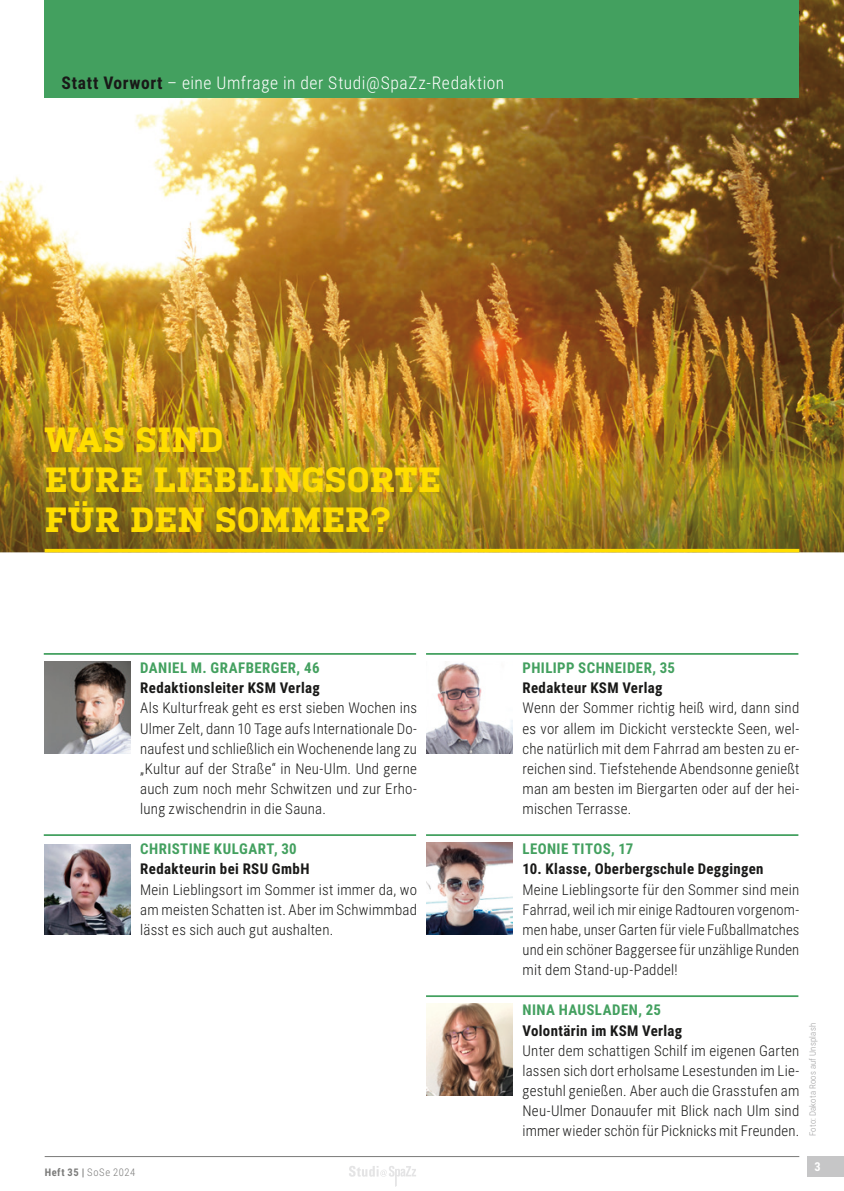
<style>
.page{position:relative;width:844px;height:1191px;background:#fff}
.page>*{position:absolute;margin:0;border:0;box-sizing:border-box;transform-origin:0 0}
.t1{font:700 35px/40.2px "Kulturista";letter-spacing:.01em;color:#fd0}
.t2{font:300 17.5px "Roboto Condensed";letter-spacing:.03em;color:#fff}
.t3{font:300 14.88px/20.1px "Roboto Condensed";letter-spacing:.015em;color:#191918;text-align:justify}
.t4{font:700 14.88px "Roboto Condensed";letter-spacing:.025em;color:#191918}
.t5{font:700 14.88px "Roboto Condensed";letter-spacing:.03em;color:#43a05f}
.t6{font:700 12.25px "Roboto Condensed";color:#fff}
.t7{font:300 10.5px "Roboto Condensed";letter-spacing:.065em;color:#7b7b7a}
.t8{font:300 8.75px "Roboto Condensed";letter-spacing:.025em;color:#9d9d9e}
.s1{font-weight:700;color:#191918}
.s2{font-weight:700}
</style>
<div class="page">
<img style="left:0;top:0;width:843px;height:552px">
<div style="left:807px;top:1156px;width:36px;height:20px;background:#c6c6c7"></div>
<hr style="left:45px;top:1156px;width:754px;height:1px;background:#7b7b7a">
<svg style="left:349px;top:1166px;width:67px;height:21px"></svg>
<div style="left:45px;top:0;width:754px;height:97px;background:#43a05f"></div>
<hr style="left:426px;top:653px;width:372px;height:2px;background:#43a05f">
<img style="left:427px;top:661px;width:85px;height:92px">
<hr style="left:426px;top:834px;width:372px;height:2px;background:#43a05f">
<img style="left:427px;top:842px;width:85px;height:93px">
<hr style="left:426px;top:995px;width:372px;height:2px;background:#43a05f">
<img style="left:427px;top:1003px;width:85px;height:93px">
<hr style="left:44px;top:653px;width:372px;height:2px;background:#43a05f">
<hr style="left:44px;top:834px;width:372px;height:2px;background:#43a05f">
<img style="left:45px;top:844px;width:85px;height:91px">
<hr style="left:45px;top:549px;width:754px;height:3px;background:#fd0">
<img style="left:45px;top:661px;width:85px;height:92px">
<p class="t2" style="left:62px;top:71px;width:444px"><span class="s1">Statt Vorwort</span> – eine Umfrage in der Studi@SpaZz-Redaktion</p>
<h1 class="t1" style="left:45px;top:419px;width:397px">WAS SIND<br>EURE LIEBLINGSORTE<br>FÜR DEN SOMMER?</h1>
<p class="t5" style="left:140px;top:657px;width:181px">DANIEL M. GRAFBERGER, 46</p>
<p class="t4" style="left:140px;top:677px;width:181px">Redaktionsleiter KSM Verlag</p>
<p class="t3" style="left:140px;top:697px;width:278px">Als Kulturfreak geht es erst sieben Wochen ins Ulmer Zelt, dann 10 Tage aufs Internationale Do&shy;naufest und schließlich ein Wochenende lang zu „Kultur auf der Straße“ in Neu-Ulm. Und gerne auch zum noch mehr Schwitzen und zur Erho&shy;lung zwischendrin in die Sauna.</p>
<p class="t5" style="left:140px;top:838px;width:158px">CHRISTINE KULGART, 30</p>
<p class="t4" style="left:140px;top:858px;width:171px">Redakteurin bei RSU GmbH</p>
<p class="t3" style="left:140px;top:878px;width:278px">Mein Lieblingsort im Sommer ist immer da, wo am meisten Schatten ist. Aber im Schwimmbad lässt es sich auch gut aushalten.</p>
<p class="t7" style="left:45px;top:1165px;width:92px"><span class="s2">Heft 35 |</span> SoSe 2024</p>
<p class="t5" style="left:522px;top:657px;width:154px">PHILIPP SCHNEIDER, 35</p>
<p class="t4" style="left:522px;top:677px;width:141px">Redakteur KSM Verlag</p>
<p class="t3" style="left:522px;top:697px;width:278px">Wenn der Sommer richtig heiß wird, dann sind es vor allem im Dickicht versteckte Seen, wel&shy;che natürlich mit dem Fahrrad am besten zu er&shy;reichen sind. Tiefstehende Abendsonne genießt man am besten im Biergarten oder auf der hei&shy;mischen Terrasse.</p>
<p class="t5" style="left:522px;top:838px;width:112px">LEONIE TITOS, 17</p>
<p class="t4" style="left:522px;top:858px;width:242px">10. Klasse, Oberbergschule Deggingen</p>
<p class="t3" style="left:522px;top:878px;width:278px">Meine Lieblingsorte für den Sommer sind mein Fahrrad, weil ich mir einige Radtouren vorgenom&shy;men habe, unser Garten für viele Fußballmatches und ein schöner Baggersee für unzählige Runden mit dem Stand-up-Paddel!</p>
<p class="t5" style="left:522px;top:999px;width:140px">NINA HAUSLADEN, 25</p>
<p class="t4" style="left:522px;top:1019px;width:161px">Volontärin im KSM Verlag</p>
<p class="t3" style="left:522px;top:1039px;width:278px">Unter dem schattigen Schilf im eigenen Garten lassen sich dort erholsame Lesestunden im Lie&shy;gestuhl genießen. Aber auch die Grasstufen am Neu-Ulmer Donauufer mit Blick nach Ulm sind immer wieder schön für Picknicks mit Freunden.</p>
<p class="t8" style="left:806px;top:1136px;width:115px;rotate:-90deg">Foto: Dakota Roos auf Unsplash</p>
<p class="t6" style="left:814px;top:1158px;width:8px">3</p>
</div>
